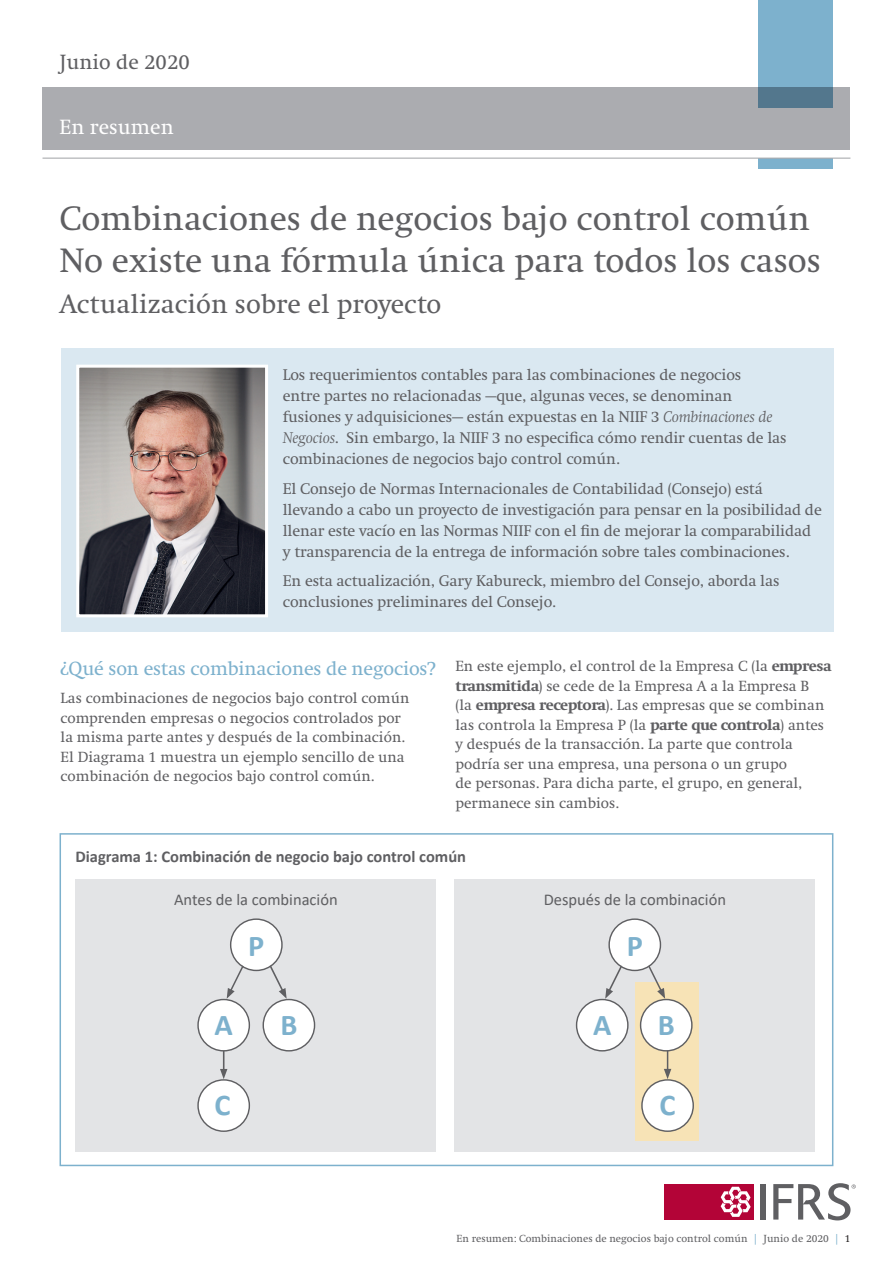
<style>
.page{position:relative;width:893px;height:1263px;background:#fff}
.page>*{position:absolute;margin:0;border:0;box-sizing:border-box;transform-origin:0 0}
.t1{font:34.5px/41.4px "Swift LT Pro";color:#5f5f62}
.Graphic_heading{font:700 30.3px "Calibri";color:#7db1cd}
.t2{font:27px "Swift LT Pro";color:#5f5f62}
.date{font:21px "Swift LT Pro";color:#5f5f62}
.strapline{font:21px "Swift LT Pro";color:#fff}
.subheading{font:19.5px "Swift LT Pro";letter-spacing:-.01em;color:#7db1cd}
.Graphic_heading-2{font:700 16.5px "Calibri";color:#5f5f62}
.Graphic_heading-3{font:16.5px "Calibri";color:#5f5f62}
.intro_box{font:15.75px/21px "Swift LT Pro";letter-spacing:-.01em;color:#5f5f62}
.body_copy{font:15px/19.5px "Swift LT Pro";color:#5f5f62}
.t3{font:10.5px "Swift LT Pro";color:#5f5f62}
.s1{font-style:italic}
.s2{font-weight:800}
.s3{color:#7db1cd}
.s4{color:#231f20}
</style>
<div class="page">
<div style="left:758px;top:158px;width:74px;height:11px;background:#7db1cd"></div>
<div style="left:43px;top:88px;width:807px;height:62px;background:#abacb0"></div>
<svg style="left:758px;top:0;width:74px;height:108px;background:#74a5c0"></svg>
<hr style="left:43px;top:158px;width:807px;height:1px;background:#abacb0">
<div style="left:61px;top:348px;width:772px;height:283px;background:#dae8f1"></div>
<img style="left:80px;top:369px;width:184px;height:244px">
<div style="left:76px;top:365px;width:192px;height:252px;border:3px solid #fff"></div>
<div style="left:664px;top:1184px;width:90px;height:36px;background:#b30437"></div>
<svg style="left:721px;top:1187px;width:30px;height:30px"></svg>
<div style="left:761px;top:1184px;width:5px;height:35px;background:#5f5f62"></div>
<svg style="left:773px;top:1183px;width:83px;height:37px"></svg>
<div style="left:454px;top:879px;width:361px;height:272px;background:#e3e4e6"></div>
<div style="left:635px;top:982px;width:64px;height:159px;background:#f7e3b6"></div>
<div style="left:60px;top:833px;width:773px;height:333px;border:2px solid #7db1cd"></div>
<div style="left:75px;top:879px;width:361px;height:272px;background:#e3e4e6"></div>
<div style="left:263px;top:999px;width:52px;height:52px;background:#fff;border-radius:50%"></div>
<div style="left:263px;top:999px;width:52px;height:52px;border:1px solid #5f5f62;border-radius:50%"></div>
<div style="left:231px;top:919px;width:51px;height:51px;background:#fff;border-radius:50%"></div>
<div style="left:230px;top:918px;width:53px;height:53px;border:1px solid #5f5f62;border-radius:50%"></div>
<svg style="left:227px;top:964px;width:18px;height:35px"></svg>
<svg style="left:268px;top:964px;width:19px;height:35px"></svg>
<div style="left:198px;top:999px;width:51px;height:52px;background:#fff;border-radius:50%"></div>
<div style="left:197px;top:999px;width:53px;height:52px;border:1px solid #5f5f62;border-radius:50%"></div>
<div style="left:198px;top:1080px;width:51px;height:51px;background:#fff;border-radius:50%"></div>
<div style="left:197px;top:1079px;width:53px;height:53px;border:1px solid #5f5f62;border-radius:50%"></div>
<svg style="left:220px;top:1051px;width:7px;height:28px"></svg>
<div style="left:641px;top:999px;width:51px;height:52px;background:#fff;border-radius:50%"></div>
<div style="left:640px;top:999px;width:53px;height:52px;border:1px solid #5f5f62;border-radius:50%"></div>
<div style="left:609px;top:919px;width:51px;height:51px;background:#fff;border-radius:50%"></div>
<div style="left:608px;top:918px;width:53px;height:53px;border:1px solid #5f5f62;border-radius:50%"></div>
<svg style="left:605px;top:964px;width:19px;height:35px"></svg>
<svg style="left:647px;top:964px;width:18px;height:35px"></svg>
<div style="left:577px;top:999px;width:51px;height:52px;background:#fff;border-radius:50%"></div>
<div style="left:576px;top:999px;width:53px;height:52px;border:1px solid #5f5f62;border-radius:50%"></div>
<div style="left:642px;top:1080px;width:51px;height:51px;background:#fff;border-radius:50%"></div>
<div style="left:641px;top:1079px;width:53px;height:53px;border:1px solid #5f5f62;border-radius:50%"></div>
<svg style="left:664px;top:1051px;width:7px;height:28px"></svg>
<p class="date" style="left:60px;top:50px;width:132px">Junio de 2020</p>
<p class="strapline" style="left:60px;top:114px;width:116px">En resumen</p>
<p class="t1" style="left:60px;top:198px;width:763px">Combinaciones de negocios bajo control común<br>No existe una fórmula única para todos los casos</p>
<p class="t2" style="left:60px;top:288px;width:383px">Actualización sobre el proyecto</p>
<p class="intro_box" style="left:283px;top:364px;width:505px">Los requerimientos contables para las combinaciones de negocios<br>entre partes no relacionadas —que, algunas veces, se denominan fusiones y adquisiciones— están expuestas en la NIIF 3 <span class="s1">Combinaciones de Negocios</span>. Sin embargo, la NIIF 3 no especifica cómo rendir cuentas de las combinaciones de negocios bajo control común.</p>
<p class="intro_box" style="left:283px;top:478px;width:541px">El Consejo de Normas Internacionales de Contabilidad (Consejo) está llevando a cabo un proyecto de investigación para pensar en la posibilidad de llenar este vacío en las Normas NIIF con el fin de mejorar la comparabilidad y transparencia de la entrega de información sobre tales combinaciones.</p>
<p class="intro_box" style="left:283px;top:570px;width:498px">En esta actualización, Gary Kabureck, miembro del Consejo, aborda las conclusiones preliminares del Consejo.</p>
<p class="body_copy" style="left:455px;top:657px;width:377px">En este ejemplo, el control de la Empresa C (la <span class="s2">empresa transmitida</span>) se cede de la Empresa A a la Empresa B<br>(la <span class="s2">empresa receptora</span>). Las empresas que se combinan las controla la Empresa P (la <span class="s2">parte que controla</span>) antes y después de la transacción. La parte que controla podría ser una empresa, una persona o un grupo<br>de personas. Para dicha parte, el grupo, en general, permanece sin cambios.</p>
<p class="Graphic_heading-2" style="left:75px;top:844px;width:392px">Diagrama 1: Combinación de negocio bajo control común</p>
<p class="Graphic_heading-3" style="left:174px;top:888px;width:165px">Antes de la combinación</p>
<p class="subheading" style="left:61px;top:657px;width:376px">¿Qué son estas combinaciones de negocios?</p>
<p class="body_copy" style="left:61px;top:689px;width:350px">Las combinaciones de negocios bajo control común comprenden empresas o negocios controlados por la misma parte antes y después de la combinación.<br>El Diagrama 1 muestra un ejemplo sencillo de una combinación de negocios bajo control común.</p>
<p class="Graphic_heading-3" style="left:544px;top:888px;width:184px">Después de la combinación</p>
<p class="Graphic_heading" style="left:248px;top:924px;width:18px">P</p>
<p class="Graphic_heading" style="left:215px;top:1003px;width:20px">A</p>
<p class="Graphic_heading" style="left:280px;top:1003px;width:18px">B</p>
<p class="Graphic_heading" style="left:215px;top:1084px;width:18px">C</p>
<p class="Graphic_heading" style="left:627px;top:924px;width:18px">P</p>
<p class="Graphic_heading" style="left:593px;top:1003px;width:20px">A</p>
<p class="Graphic_heading" style="left:658px;top:1003px;width:18px">B</p>
<p class="Graphic_heading" style="left:660px;top:1084px;width:18px">C</p>
<p class="t3" style="left:457px;top:1232px;width:395px">En resumen: Combinaciones de negocios bajo control común <span class="s3">|</span> Junio de 2020 <span class="s3">|</span> <span class="s4">1</span></p>
</div>
